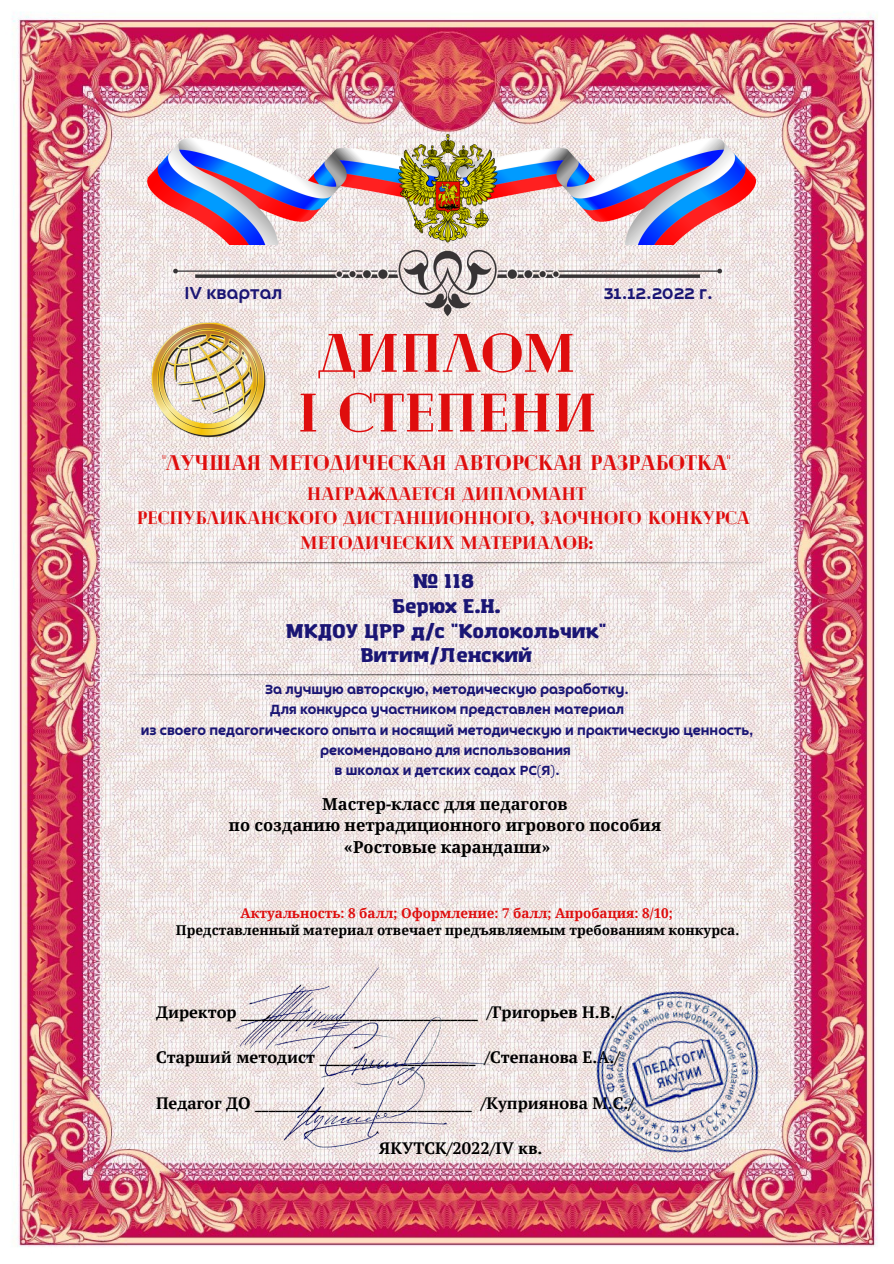
<style>
.page{position:relative;width:894px;height:1264px;background:#fff}
.page>*{position:absolute;margin:0;border:0;box-sizing:border-box;transform-origin:0 0}
.t1{font:900 54px/59.7px "Cheque";color:#df0d0d;text-align:center}
.t2{font:900 21px "Cheque";color:#df0d0d}
.t3{font:900 19.5px/24.8px "Amazing Grotesk";color:#1a1574;text-align:center}
.t4{font:19.5px "Croogla 4 F";color:#1a1574}
.t5{font:900 18px/24.8px "Cheque";color:#df0d0d;text-align:center}
.t6{font:700 16.5px "PT Serif";color:#000}
.t7{font:700 16.5px/21.5px "Noto Serif";color:#000;text-align:center}
.t8{font:500 15px/20.2px "Croogla 4 F";color:#1a1574;text-align:center}
.t9{font:700 13.5px "Noto Serif";color:#000}
.t10{font:700 13.5px "Noto Serif";color:#df0d0d}
</style>
<div class="page">
<img style="left:12px;top:12px;width:866px;height:1235px">
<img style="left:167px;top:245px;width:560px;height:79px">
<img style="left:130px;top:661px;width:632px;height:27px">
<img style="left:130px;top:549px;width:632px;height:27px">
<img style="left:235px;top:963px;width:169px;height:100px">
<img style="left:319px;top:1013px;width:172px;height:76px">
<img style="left:281px;top:1061px;width:170px;height:88px">
<img style="left:582px;top:976px;width:191px;height:191px">
<img style="left:148px;top:134px;width:606px;height:111px">
<img style="left:148px;top:319px;width:126px;height:126px">
<h3 class="t4" style="left:184px;top:284px;width:99px">IV квартал</h3>
<h3 class="t4" style="left:604px;top:284px;width:110px">31.12.2022 г.</h3>
<h1 class="t1" style="left:297px;top:320px;width:301px">ДИПЛОМ<br>I степени</h1>
<h2 class="t2" style="left:162px;top:449px;width:569px">"Лучшая методическая авторская разработка"</h2>
<p class="t5" style="left:137px;top:480px;width:614px">награждается дипломант<br>республиканского дистанционного, заочного конкурса методических материалов:</p>
<h3 class="t3" style="left:286px;top:570px;width:322px">№ 118<br>Берюх Е.Н.<br>МКДОУ ЦРР д/с "Колокольчик"<br>Витим/Ленский</h3>
<p class="t8" style="left:141px;top:680px;width:614px">За лучшую авторскую, методическую разработку.<br>Для конкурса участником представлен материал<br>из своего педагогического опыта и носящий методическую и практическую ценность, рекомендовано для использования<br>в школах и детских садах РС(Я).</p>
<p class="t7" style="left:229px;top:793px;width:433px">Мастер-класс для педагогов<br>по созданию нетрадиционного игрового пособия «Ростовые карандаши»</p>
<p class="t10" style="left:240px;top:903px;width:433px">Актуальность: 8 балл; Оформление: 7 балл; Апробация: 8/10;</p>
<p class="t9" style="left:176px;top:920px;width:565px">Представленный материал отвечает предъявляемым требованиям конкурса.</p>
<p class="t6" style="left:156px;top:1001px;width:466px">Директор ___________________________________ /Григорьев Н.В./</p>
<p class="t6" style="left:156px;top:1046px;width:465px">Старший методист _______________________ /Степанова Е.А./</p>
<p class="t6" style="left:156px;top:1091px;width:479px">Педагог ДО ________________________________ /Куприянова М.С./</p>
<p class="t6" style="left:379px;top:1136px;width:165px">ЯКУТСК/2022/IV кв.</p>
</div>
